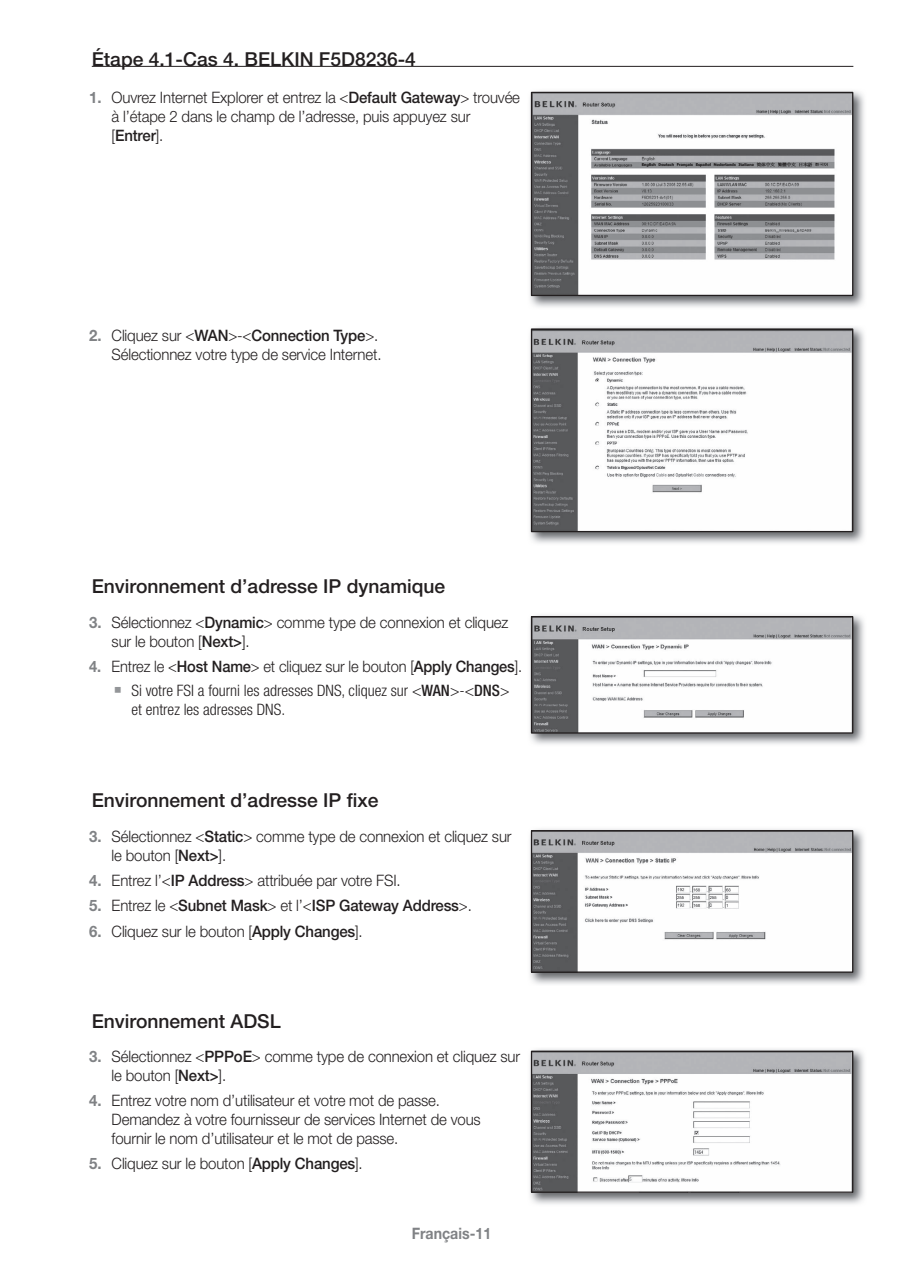
<style>
.page{position:relative;width:903px;height:1275px;background:#fff}
.page>*{position:absolute;margin:0;border:0;box-sizing:border-box;transform-origin:0 0}
.t1{font:500 19.25px "Helvetica Neue cp";color:#231f20}
.t2{font:300 15.75px/18.9px "Helvetica Neue cp";letter-spacing:-.01em;color:#231f20;scale:.95 1}
.t3{font:300 condensed 15.75px/23.8px "Helvetica Neue cp";color:#231f20}
.t4{font:500 15.75px "Helvetica Neue cp";letter-spacing:-.01em;color:#231f20;scale:.95 1}
.t5{font:700 15.75px "Helvetica Neue cp";color:#808285;scale:.9 1}
.s1{font-weight:700;color:#808285}
.s2{font-weight:500}
.s3{font-weight:700;font-stretch:normal;color:#808285}
.s4{font-stretch:normal}
.s5{font-weight:500;font-stretch:normal}
.s6{font-family:"SI Icon HR755";font-weight:400;font-stretch:normal;font-size:17.5px;color:#939598}
.s7{font-weight:300}
</style>
<div class="page">
<hr style="left:92px;top:66px;width:761px;height:1px;background:#231f20">
<img style="left:530px;top:327px;width:334px;height:216px">
<img style="left:533px;top:330px;width:318px;height:200px">
<div style="left:531px;top:328px;width:322px;height:204px;border:1px solid #231f20"></div>
<img style="left:530px;top:829px;width:334px;height:155px">
<img style="left:533px;top:832px;width:318px;height:139px">
<div style="left:531px;top:830px;width:322px;height:143px;border:1px solid #231f20"></div>
<img style="left:530px;top:615px;width:334px;height:129px">
<img style="left:533px;top:618px;width:318px;height:114px">
<div style="left:531px;top:616px;width:322px;height:118px;border:1px solid #231f20"></div>
<img style="left:530px;top:1049px;width:334px;height:155px">
<img style="left:533px;top:1053px;width:318px;height:138px">
<div style="left:531px;top:1051px;width:322px;height:142px;border:1px solid #231f20"></div>
<img style="left:530px;top:91px;width:334px;height:216px">
<img style="left:533px;top:94px;width:318px;height:200px">
<div style="left:531px;top:92px;width:322px;height:204px;border:1px solid #231f20"></div>
<p class="t1" style="left:92px;top:48px;width:326px">Étape 4.1-Cas 4. BeLKIN F5d8236-4</p>
<p class="t2" style="left:112px;top:88px;width:431px;text-indent:-22px"><span class="s1">1.</span> Ouvrez Internet Explorer et entrez la &lt;<span class="s2">default Gateway</span>&gt; trouvée à l’étape 2 dans le champ de l’adresse, puis appuyez sur [<span class="s2">entrer</span>].</p>
<p class="t2" style="left:89px;top:326px;width:309px;text-align:right"><span class="s1">2.</span> Cliquez sur &lt;<span class="s2">WAN</span>&gt;-&lt;<span class="s2">Connection Type</span>&gt;.<br>Sélectionnez votre type de service Internet.</p>
<p class="t1" style="left:92px;top:575px;width:355px">environnement d’adresse IP dynamique</p>
<p class="t2" style="left:112px;top:613px;width:419px;text-indent:-22px"><span class="s1">3.</span> Sélectionnez &lt;<span class="s2">dynamic</span>&gt; comme type de connexion et cliquez sur le bouton [<span class="s2">Next&gt;</span>].</p>
<p class="t3" style="left:114px;top:655px;width:409px;text-indent:-25px"><span class="s3">4.</span> <span class="s4">Entrez le &lt;</span><span class="s5">Host Name</span><span class="s4">&gt; et cliquez sur le bouton [</span><span class="s5">Apply Changes</span><span class="s4">]. </span><span class="s6">`</span> Si votre FSI a fourni les adresses DNS, cliquez sur &lt;<span class="s2">WAN</span>&gt;-&lt;<span class="s2">DNS</span>&gt;</p>
<p class="t3" style="left:131px;top:697px;width:155px">et entrez les adresses DNS.</p>
<p class="t1" style="left:92px;top:789px;width:288px">environnement d’adresse IP fixe</p>
<p class="t2" style="left:112px;top:827px;width:422px;text-indent:-22px"><span class="s1">3.</span> Sélectionnez &lt;<span class="s2">static</span>&gt; comme type de connexion et cliquez sur le bouton [<span class="s2">Next&gt;</span>].</p>
<p class="t2" style="left:89px;top:871px;width:329px"><span class="s1">4.</span> Entrez l’&lt;<span class="s2">IP Address</span>&gt; attribuée par votre FSI.</p>
<p class="t4" style="left:89px;top:897px;width:404px"><span class="s1">5.</span> <span class="s7">Entrez le &lt;</span>subnet Mask<span class="s7">&gt; et l’&lt;</span>IsP Gateway Address<span class="s7">&gt;.</span></p>
<p class="t2" style="left:89px;top:922px;width:289px"><span class="s1">6.</span> Cliquez sur le bouton [<span class="s2">Apply Changes</span>].</p>
<p class="t1" style="left:92px;top:1010px;width:190px">environnement AdsL</p>
<p class="t2" style="left:112px;top:1047px;width:431px;text-indent:-22px"><span class="s1">3.</span> Sélectionnez &lt;<span class="s2">PPPoe</span>&gt; comme type de connexion et cliquez sur le bouton [<span class="s2">Next&gt;</span>].</p>
<p class="t2" style="left:112px;top:1091px;width:390px;text-indent:-22px"><span class="s1">4.</span> Entrez votre nom d’utilisateur et votre mot de passe.<br>Demandez à votre fournisseur de services Internet de vous fournir le nom d’utilisateur et le mot de passe.</p>
<p class="t2" style="left:89px;top:1154px;width:289px"><span class="s1">5.</span> Cliquez sur le bouton [<span class="s2">Apply Changes</span>].</p>
<p class="t5" style="left:412px;top:1225px;width:90px">Français-11</p>
</div>
